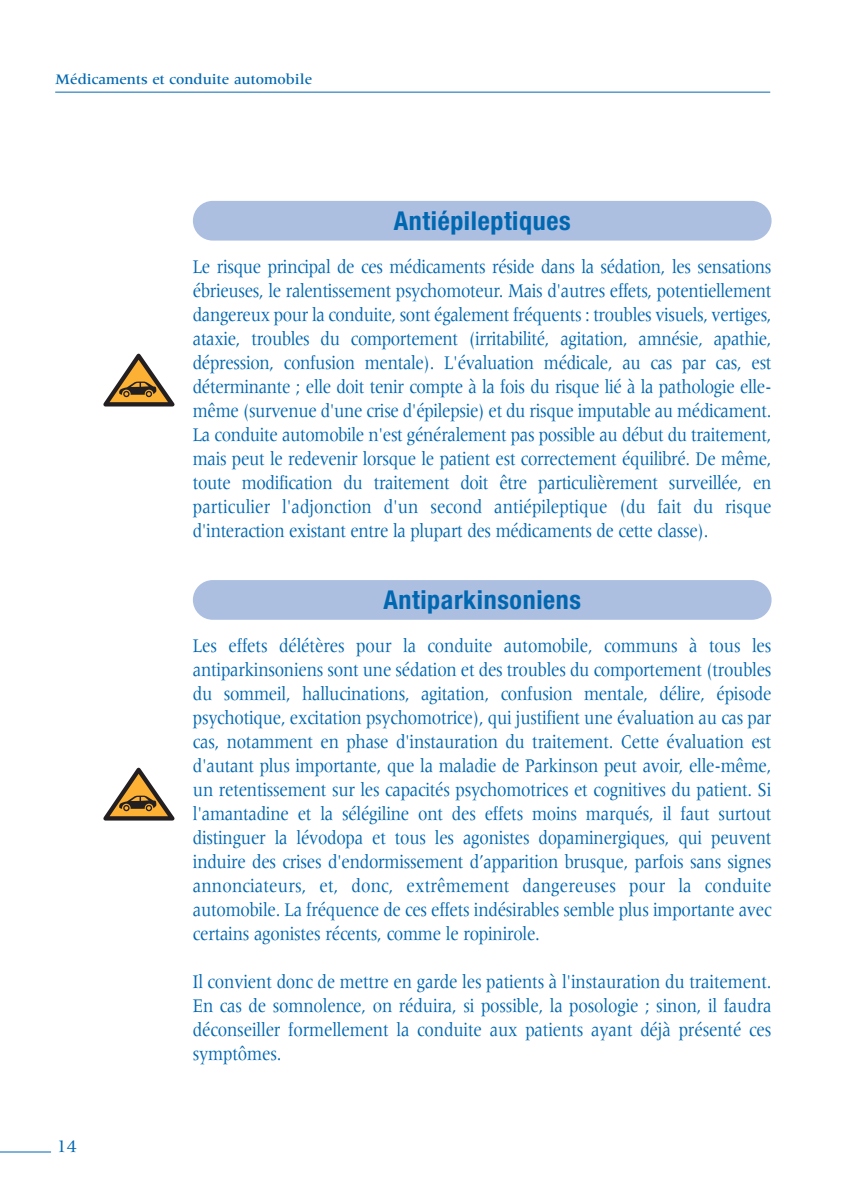
<style>
.page{position:relative;width:851px;height:1191px;background:#fff}
.page>*{position:absolute;margin:0;border:0;box-sizing:border-box;transform-origin:0 0}
.t1{font:700 condensed 26px "Helvetica Neue";letter-spacing:.025em;color:#0067b1}
.t2{font:20px/24px "Meridien";letter-spacing:-.015em;color:#0067b1;text-align:justify;scale:.85 1}
.t3{font:18px "Meridien";color:#0067b1}
.t4{font:500 15px "Meridien";color:#0067b1}
</style>
<div class="page">
<hr style="left:55px;top:92px;width:715px;height:1px;background:#0067b1">
<hr style="left:0;top:1151px;width:51px;height:1px;background:#0067b1">
<div style="left:193px;top:580px;width:578px;height:40px;background:#acbfe1;border-radius:20px"></div>
<div style="left:193px;top:201px;width:578px;height:39px;background:#acbfe1;border-radius:20px"></div>
<svg style="left:103px;top:767px;width:72px;height:53px"></svg>
<svg style="left:103px;top:354px;width:72px;height:52px"></svg>
<p class="t4" style="left:55px;top:74px;width:259px">Médicaments et conduite automobile</p>
<h1 class="t1" style="left:393px;top:211px;width:178px">Antiépileptiques</h1>
<p class="t2" style="left:193px;top:256px;width:682px">Le risque principal de ces médicaments réside dans la sédation, les sensations ébrieuses, le ralentissement psychomoteur. Mais d'autres effets, potentiellement dangereux pour la conduite, sont également fréquents : troubles visuels, vertiges, ataxie, troubles du comportement (irritabilité, agitation, amnésie, apathie, dépression, confusion mentale). L'évaluation médicale, au cas par cas, est déterminante ; elle doit tenir compte à la fois du risque lié à la pathologie elle&shy;même (survenue d'une crise d'épilepsie) et du risque imputable au médicament.<br>La conduite automobile n'est généralement pas possible au début du traitement, mais peut le redevenir lorsque le patient est correctement équilibré. De même, toute modification du traitement doit être particulièrement surveillée, en particulier l'adjonction d'un second antiépileptique (du fait du risque d'interaction existant entre la plupart des médicaments de cette classe).</p>
<p class="t3" style="left:57px;top:1139px;width:22px">14</p>
<h1 class="t1" style="left:383px;top:590px;width:199px">Antiparkinsoniens</h1>
<p class="t2" style="left:193px;top:634px;width:682px">Les effets délétères pour la conduite automobile, communs à tous les antiparkinsoniens sont une sédation et des troubles du comportement (troubles du sommeil, hallucinations, agitation, confusion mentale, délire, épisode psychotique, excitation psychomotrice), qui justifient une évaluation au cas par cas, notamment en phase d'instauration du traitement. Cette évaluation est d'autant plus importante, que la maladie de Parkinson peut avoir, elle-même, un retentissement sur les capacités psychomotrices et cognitives du patient. Si l'amantadine et la sélégiline ont des effets moins marqués, il faut surtout distinguer la lévodopa et tous les agonistes dopaminergiques, qui peuvent induire des crises d'endormissement d’apparition brusque, parfois sans signes annonciateurs, et, donc, extrêmement dangereuses pour la conduite automobile. La fréquence de ces effets indésirables semble plus importante avec certains agonistes récents, comme le ropinirole.</p>
<p class="t2" style="left:193px;top:970px;width:682px">Il convient donc de mettre en garde les patients à l'instauration du traitement.<br>En cas de somnolence, on réduira, si possible, la posologie ; sinon, il faudra déconseiller formellement la conduite aux patients ayant déjà présenté ces symptômes.</p>
</div>
